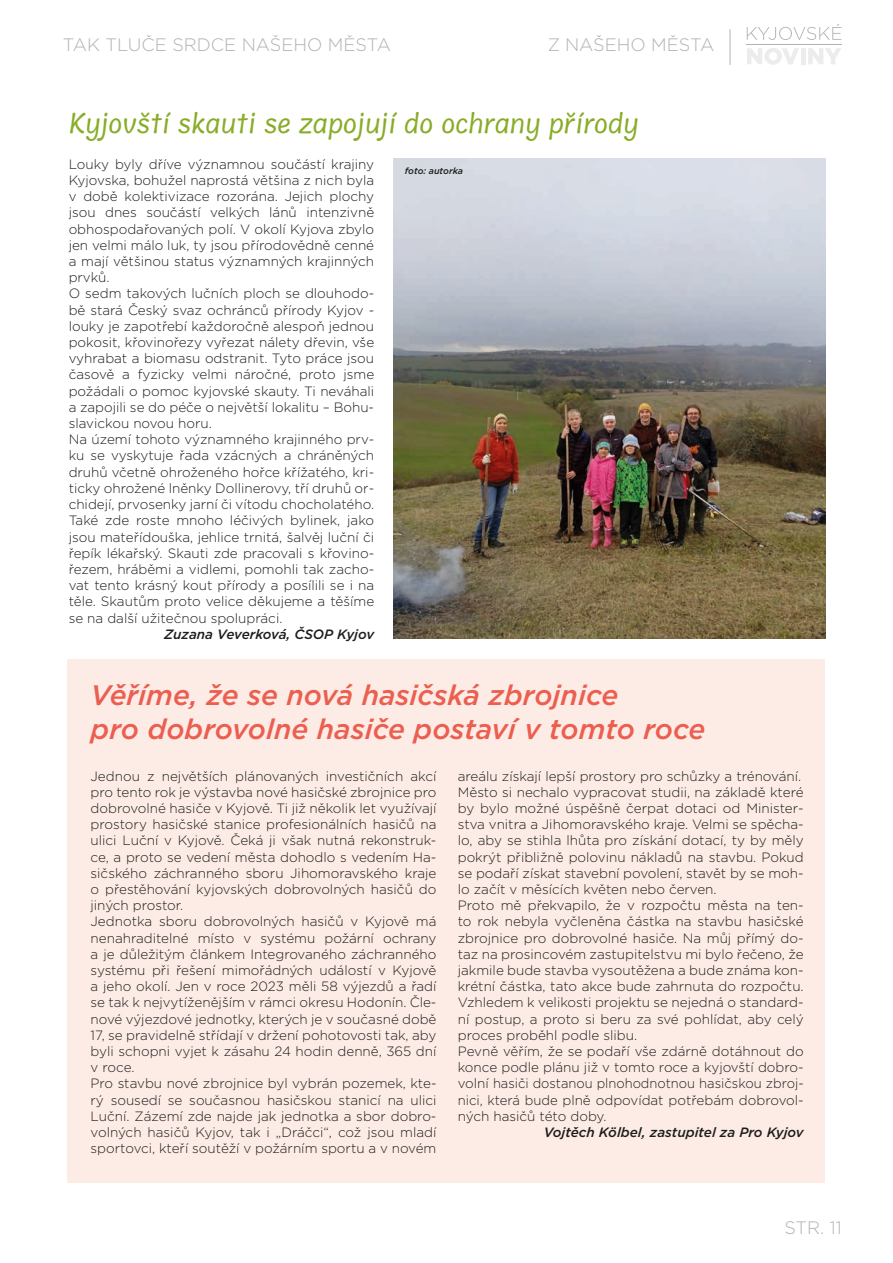
<style>
.page{position:relative;width:893px;height:1263px;background:#fff}
.page>*{position:absolute;margin:0;border:0;box-sizing:border-box;transform-origin:0 0}
.t1{font:italic 500 28.2px/33.8px "Gotham";color:#eb5e50}
.t2{font:25.5px "Annai MN";color:#89ac28}
.t3{font:300 18px "Gotham";color:#b2b2b2}
.t4{font:300 13.5px/16.2px "Gotham";color:#1d1d1b}
.t5{font:italic 500 13.5px "Gotham";color:#1d1d1b}
.t6{font:italic 500 9px "Gotham";letter-spacing:-.005em;color:#1d1d1b}
</style>
<div class="page">
<hr style="left:730px;top:29px;width:1px;height:36px;background:#b2b2b2">
<svg style="left:747px;top:24px;width:94px;height:16px"></svg>
<svg style="left:747px;top:48px;width:52px;height:17px"></svg>
<hr style="left:801px;top:48px;width:4px;height:16px;background:#ececec">
<svg style="left:808px;top:48px;width:33px;height:16px"></svg>
<hr style="left:747px;top:44px;width:95px;height:1px;background:#b2b2b2">
<div style="left:68px;top:659px;width:757px;height:523px;background:#fdece6"></div>
<img style="left:394px;top:158px;width:432px;height:481px">
<h3 class="t3" style="left:63px;top:34px;width:330px">TAK TLUČE SRDCE NAŠEHO MĚSTA</h3>
<h3 class="t3" style="left:547px;top:34px;width:169px">Z NAŠEHO MĚSTA</h3>
<h2 class="t2" style="left:69px;top:109px;width:572px">Kyjovští skauti se zapojují do ochrany přírody</h2>
<p class="t6" style="left:405px;top:165px;width:60px">foto: autorka</p>
<p class="t4" style="left:69px;top:156px;width:307px">Louky byly dříve významnou součástí krajiny Kyjovska, bohužel naprostá většina z nich byla v době kolektivizace rozorána. Jejich plochy jsou dnes součástí velkých lánů intenzivně obhospodařovaných polí. V okolí Kyjova zbylo jen velmi málo luk, ty jsou přírodovědně cenné a mají většinou status významných krajinných prvků.<br>O sedm takových lučních ploch se dlouhodo&shy;bě stará Český svaz ochránců přírody Kyjov - louky je zapotřebí každoročně alespoň jednou pokosit, křovinořezy vyřezat nálety dřevin, vše vyhrabat a biomasu odstranit. Tyto práce jsou časově a fyzicky velmi náročné, proto jsme požádali o pomoc kyjovské skauty. Ti neváhali a zapojili se do péče o největší lokalitu – Bohu&shy;slavickou novou horu.<br>Na území tohoto významného krajinného prv&shy;ku se vyskytuje řada vzácných a chráněných druhů včetně ohroženého hořce křížatého, kri&shy;ticky ohrožené lněnky Dollinerovy, tří druhů or&shy;chidejí, prvosenky jarní či vítodu chocholatého.<br>Také zde roste mnoho léčivých bylinek, jako jsou mateřídouška, jehlice trnitá, šalvěj luční či řepík lékařský. Skauti zde pracovali s křovino&shy;řezem, hráběmi a vidlemi, pomohli tak zacho&shy;vat tento krásný kout přírody a posílili se i na těle. Skautům proto velice děkujeme a těšíme se na další užitečnou spolupráci.</p>
<p class="t5" style="left:164px;top:625px;width:212px">Zuzana Veverková, ČSOP Kyjov</p>
<h1 class="t1" style="left:91px;top:678px;width:616px">Věříme, že se nová hasičská zbrojnice<br>pro dobrovolné hasiče postaví v tomto roce</h1>
<p class="t4" style="left:91px;top:767px;width:347px">Jednou z největších plánovaných investičních akcí pro tento rok je výstavba nové hasičské zbrojnice pro dobrovolné hasiče v Kyjově. Ti již několik let využívají prostory hasičské stanice profesionálních hasičů na ulici Luční v Kyjově. Čeká ji však nutná rekonstruk&shy;ce, a proto se vedení města dohodlo s vedením Ha&shy;sičského záchranného sboru Jihomoravského kraje o přestěhování kyjovských dobrovolných hasičů do jiných prostor.<br>Jednotka sboru dobrovolných hasičů v Kyjově má nenahraditelné místo v systému požární ochrany a je důležitým článkem Integrovaného záchranného systému při řešení mimořádných událostí v Kyjově a jeho okolí. Jen v roce 2023 měli 58 výjezdů a řadí se tak k nejvytíženějším v rámci okresu Hodonín. Čle&shy;nové výjezdové jednotky, kterých je v současné době 17, se pravidelně střídají v držení pohotovosti tak, aby byli schopni vyjet k zásahu 24 hodin denně, 365 dní v roce.<br>Pro stavbu nové zbrojnice byl vybrán pozemek, kte&shy;rý sousedí se současnou hasičskou stanicí na ulici Luční. Zázemí zde najde jak jednotka a sbor dobro&shy;volných hasičů Kyjov, tak i „Dráčci“, což jsou mladí sportovci, kteří soutěží v požárním sportu a v novém</p>
<p class="t4" style="left:458px;top:767px;width:347px">areálu získají lepší prostory pro schůzky a trénování.<br>Město si nechalo vypracovat studii, na základě které by bylo možné úspěšně čerpat dotaci od Minister&shy;stva vnitra a Jihomoravského kraje. Velmi se spěcha&shy;lo, aby se stihla lhůta pro získání dotací, ty by měly pokrýt přibližně polovinu nákladů na stavbu. Pokud se podaří získat stavební povolení, stavět by se moh&shy;lo začít v měsících květen nebo červen.<br>Proto mě překvapilo, že v rozpočtu města na ten&shy;to rok nebyla vyčleněna částka na stavbu hasičské zbrojnice pro dobrovolné hasiče. Na můj přímý do&shy;taz na prosincovém zastupitelstvu mi bylo řečeno, že jakmile bude stavba vysoutěžena a bude známa kon&shy;krétní částka, tato akce bude zahrnuta do rozpočtu.<br>Vzhledem k velikosti projektu se nejedná o standard&shy;ní postup, a proto si beru za své pohlídat, aby celý proces proběhl podle slibu.<br>Pevně věřím, že se podaří vše zdárně dotáhnout do konce podle plánu již v tomto roce a kyjovští dobro&shy;volní hasiči dostanou plnohodnotnou hasičskou zbroj&shy;nici, která bude plně odpovídat potřebám dobrovol&shy;ných hasičů této doby.</p>
<p class="t5" style="left:544px;top:1123px;width:261px">Vojtěch Kölbel, zastupitel za Pro Kyjov</p>
<h3 class="t3" style="left:784px;top:1216px;width:59px">STR. 11</h3>
</div>
